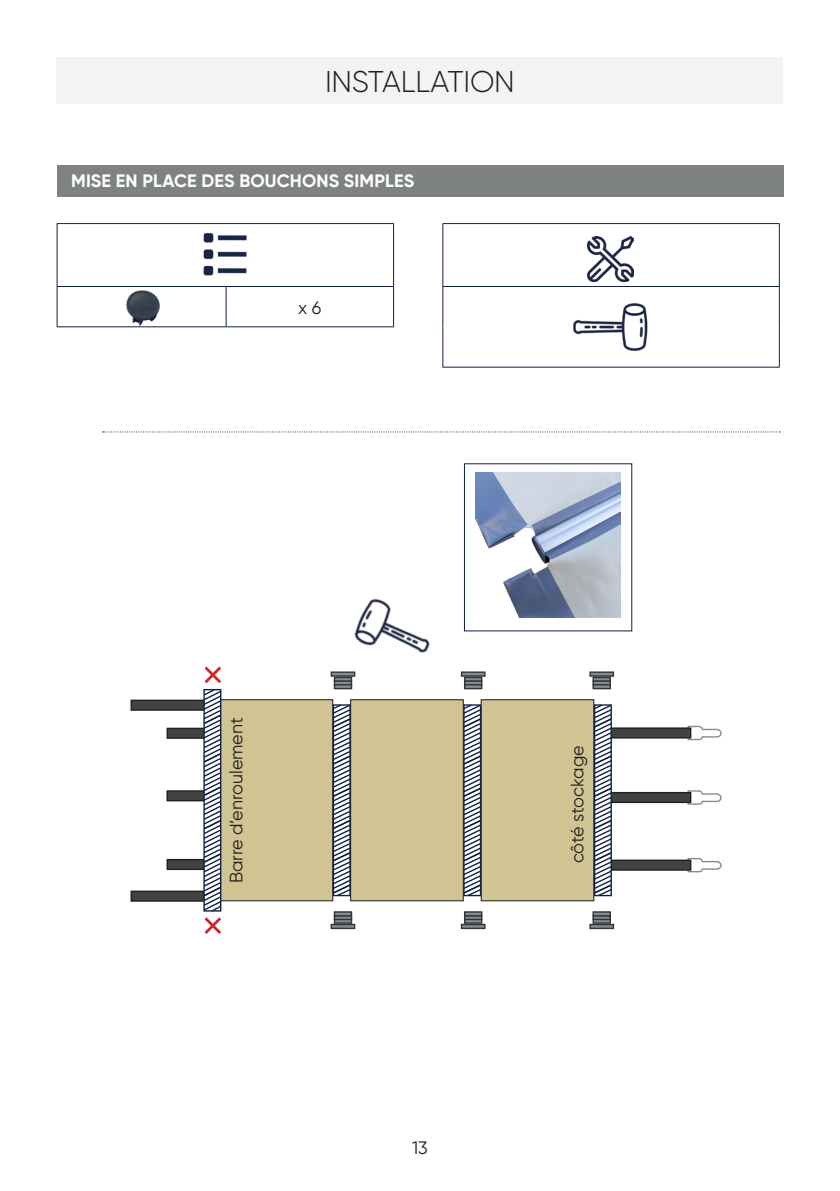
<style>
.page{position:relative;width:840px;height:1191px;background:#fff}
.page>*{position:absolute;margin:0;border:0;box-sizing:border-box;transform-origin:0 0}
.NOM_CHAPITRE{font:300 30px "Gilroy";letter-spacing:-.01em;color:#231f20}
.TEXTE{font:18px "Gilroy";color:#231f20}
.t1{font:700 18px "Gilroy";letter-spacing:.01em;color:#fff}
</style>
<div class="page">
<div style="left:57px;top:57px;width:725px;height:46px;background:#f2f3f4"></div>
<hr style="left:57px;top:223px;width:169px;height:1px;background:#0e2045">
<hr style="left:57px;top:224px;width:1px;height:62px;background:#0e2045">
<hr style="left:226px;top:223px;width:167px;height:1px;background:#0e2045">
<hr style="left:393px;top:224px;width:1px;height:62px;background:#0e2045">
<hr style="left:57px;top:286px;width:169px;height:1px;background:#0e2045">
<hr style="left:57px;top:287px;width:1px;height:39px;background:#0e2045">
<hr style="left:226px;top:286px;width:167px;height:1px;background:#0e2045">
<hr style="left:226px;top:287px;width:1px;height:39px;background:#0e2045">
<hr style="left:393px;top:287px;width:1px;height:39px;background:#0e2045">
<hr style="left:57px;top:326px;width:169px;height:1px;background:#0e2045">
<hr style="left:226px;top:326px;width:167px;height:1px;background:#0e2045">
<img style="left:203px;top:232px;width:44px;height:44px">
<hr style="left:442px;top:223px;width:337px;height:1px;background:#0e2045">
<hr style="left:442px;top:224px;width:1px;height:62px;background:#0e2045">
<hr style="left:778px;top:224px;width:1px;height:62px;background:#0e2045">
<hr style="left:442px;top:286px;width:337px;height:1px;background:#0e2045">
<hr style="left:442px;top:287px;width:1px;height:40px;background:#0e2045">
<hr style="left:778px;top:287px;width:1px;height:40px;background:#0e2045">
<hr style="left:442px;top:327px;width:1px;height:40px;background:#0e2045">
<hr style="left:778px;top:327px;width:1px;height:40px;background:#0e2045">
<hr style="left:442px;top:367px;width:337px;height:1px;background:#0e2045">
<img style="left:587px;top:236px;width:46px;height:46px">
<img style="left:122px;top:290px;width:40px;height:38px">
<img style="left:573px;top:303px;width:75px;height:48px">
<svg style="left:330px;top:671px;width:13px;height:6px"></svg>
<svg style="left:333px;top:677px;width:10px;height:3px"></svg>
<svg style="left:333px;top:680px;width:19px;height:4px"></svg>
<svg style="left:333px;top:684px;width:19px;height:5px"></svg>
<svg style="left:460px;top:671px;width:25px;height:6px"></svg>
<svg style="left:464px;top:677px;width:18px;height:3px"></svg>
<svg style="left:464px;top:680px;width:18px;height:4px"></svg>
<svg style="left:464px;top:684px;width:18px;height:5px"></svg>
<svg style="left:589px;top:671px;width:24px;height:6px"></svg>
<svg style="left:592px;top:677px;width:18px;height:3px"></svg>
<svg style="left:592px;top:680px;width:18px;height:4px"></svg>
<svg style="left:592px;top:684px;width:18px;height:5px"></svg>
<svg style="left:589px;top:923px;width:24px;height:6px"></svg>
<svg style="left:592px;top:920px;width:18px;height:3px"></svg>
<svg style="left:592px;top:916px;width:18px;height:4px"></svg>
<svg style="left:592px;top:911px;width:18px;height:5px"></svg>
<svg style="left:460px;top:923px;width:25px;height:6px"></svg>
<svg style="left:464px;top:920px;width:18px;height:3px"></svg>
<svg style="left:464px;top:916px;width:18px;height:4px"></svg>
<svg style="left:464px;top:911px;width:18px;height:5px"></svg>
<svg style="left:330px;top:923px;width:25px;height:6px"></svg>
<svg style="left:333px;top:920px;width:19px;height:3px"></svg>
<svg style="left:333px;top:916px;width:19px;height:4px"></svg>
<svg style="left:333px;top:911px;width:19px;height:5px"></svg>
<img style="left:343px;top:598px;width:87px;height:85px">
<img style="left:475px;top:472px;width:145px;height:145px">
<div style="left:131px;top:700px;width:79px;height:10px;background:#404344"></div>
<div style="left:130px;top:699px;width:81px;height:12px;border:1px solid #231f20"></div>
<div style="left:131px;top:891px;width:79px;height:10px;background:#404344"></div>
<div style="left:130px;top:890px;width:81px;height:11px;border:1px solid #231f20"></div>
<svg style="left:686px;top:858px;width:36px;height:15px"></svg>
<div style="left:608px;top:860px;width:82px;height:10px;background:#404344"></div>
<div style="left:607px;top:859px;width:84px;height:11px;border:1px solid #231f20"></div>
<svg style="left:686px;top:790px;width:36px;height:15px"></svg>
<div style="left:608px;top:792px;width:82px;height:10px;background:#404344"></div>
<div style="left:607px;top:792px;width:84px;height:11px;border:1px solid #231f20"></div>
<svg style="left:686px;top:725px;width:36px;height:16px"></svg>
<div style="left:608px;top:728px;width:82px;height:10px;background:#404344"></div>
<div style="left:607px;top:727px;width:84px;height:11px;border:1px solid #231f20"></div>
<div style="left:220px;top:700px;width:112px;height:200px;background:#d0c492"></div>
<div style="left:350px;top:700px;width:113px;height:200px;background:#d0c492"></div>
<div style="left:350px;top:699px;width:113px;height:202px;border:1px solid #231f20"></div>
<div style="left:481px;top:700px;width:112px;height:200px;background:#d0c492"></div>
<div style="left:480px;top:699px;width:113px;height:202px;border:1px solid #231f20"></div>
<svg style="left:462px;top:703px;width:20px;height:194px"></svg>
<svg style="left:332px;top:703px;width:19px;height:194px"></svg>
<div style="left:167px;top:859px;width:43px;height:10px;background:#404344"></div>
<div style="left:166px;top:859px;width:45px;height:11px;border:1px solid #231f20"></div>
<div style="left:167px;top:791px;width:43px;height:9px;background:#404344"></div>
<div style="left:166px;top:790px;width:45px;height:11px;border:1px solid #231f20"></div>
<div style="left:167px;top:728px;width:43px;height:10px;background:#404344"></div>
<div style="left:166px;top:727px;width:45px;height:12px;border:1px solid #231f20"></div>
<svg style="left:592px;top:703px;width:20px;height:194px"></svg>
<svg style="left:201px;top:666px;width:23px;height:268px"></svg>
<svg style="left:102px;top:431px;width:676px;height:1px"></svg>
<div style="left:57px;top:165px;width:726px;height:32px;background:#7f8283"></div>
<p class="NOM_CHAPITRE" style="left:325px;top:63px;width:191px">INSTALLATION</p>
<p class="t1" style="left:71px;top:170px;width:344px">MISE EN PLACE DES BOUCHONS SIMPLES</p>
<p class="TEXTE" style="left:298px;top:296px;width:25px">x 6</p>
<p class="TEXTE" style="left:225px;top:883px;width:168px;rotate:-90deg">Barre d’enroulement</p>
<p class="TEXTE" style="left:412px;top:1137px;width:17px">13</p>
<p class="TEXTE" style="left:566px;top:863px;width:120px;rotate:-90deg">côté stockage</p>
</div>
